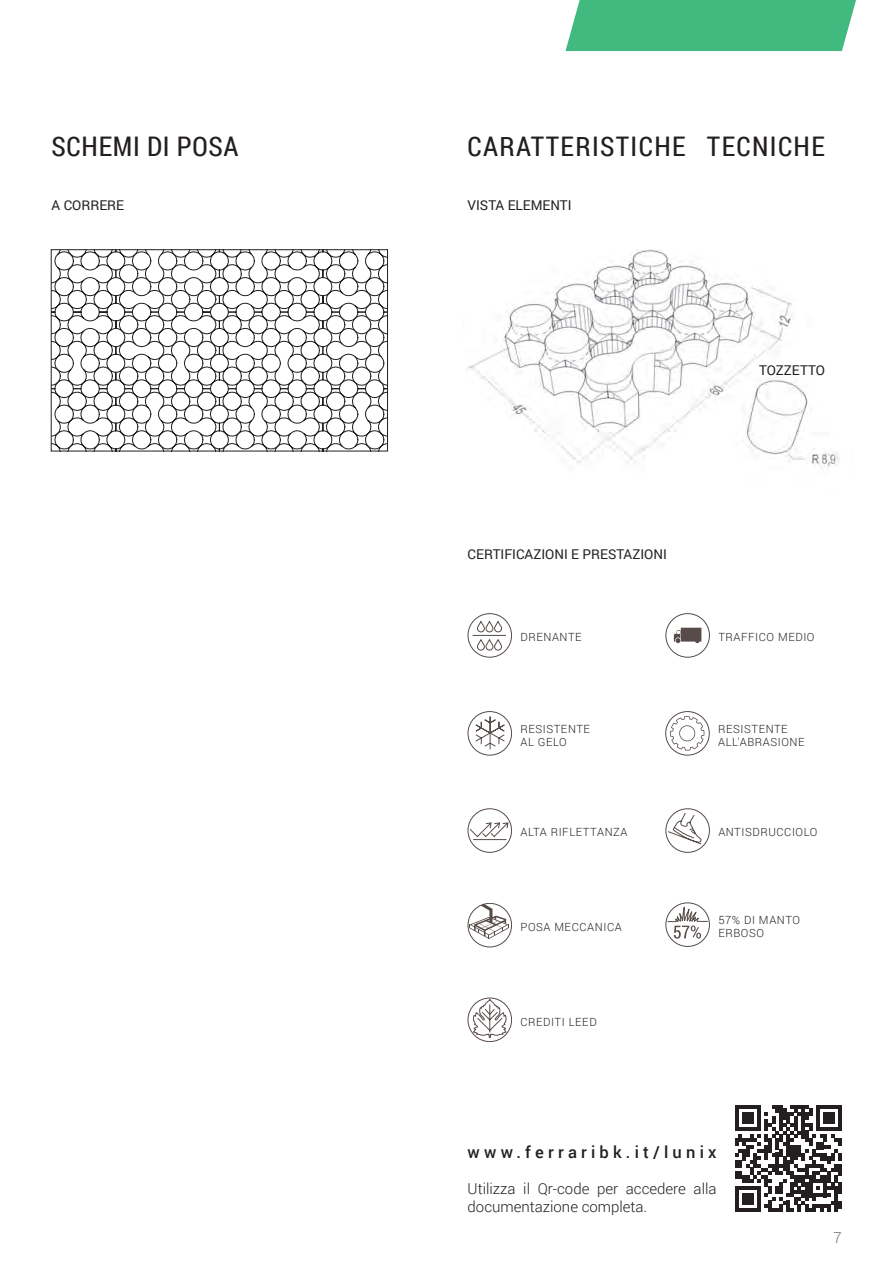
<style>
.page{position:relative;width:893px;height:1263px;background:#fff}
.page>*{position:absolute;margin:0;border:0;box-sizing:border-box;transform-origin:0 0}
.t1{font:27px "Roboto Condensed";letter-spacing:.05em;color:#231f20}
.t2{font:27px "Roboto Condensed";letter-spacing:.025em;color:#231f20}
.t3{font:500 16.5px "Roboto";letter-spacing:.255em;color:#231f20}
.t4{font:300 15px/18px "Roboto";color:#231f20}
.t5{font:300 15px "Roboto";color:#6c6d70}
.t6{font:13.5px "Roboto";color:#231f20}
.t7{font:300 11.25px/13.5px "Roboto";letter-spacing:.05em;color:#231f20}
</style>
<div class="page">
<img style="left:468px;top:249px;width:372px;height:220px">
<svg style="left:735px;top:1105px;width:107px;height:107px"></svg>
<svg style="left:53px;top:251px;width:333px;height:198px"></svg>
<div style="left:51px;top:249px;width:337px;height:202px;border:1px solid #231f20"></div>
<div style="left:565px;top:0;width:291px;height:51px;background:#41ba80"></div>
<div style="left:665px;top:711px;width:45px;height:44px;border:1px solid #574c49;border-radius:50%"></div>
<svg style="left:670px;top:716px;width:34px;height:34px"></svg>
<div style="left:468px;top:711px;width:44px;height:44px;border:1px solid #574c49;border-radius:50%"></div>
<svg style="left:475px;top:716px;width:30px;height:34px"></svg>
<svg style="left:468px;top:613px;width:44px;height:45px"></svg>
<div style="left:665px;top:613px;width:45px;height:45px;border:1px solid #574c49;border-radius:50%"></div>
<svg style="left:674px;top:628px;width:27px;height:15px"></svg>
<svg style="left:468px;top:808px;width:44px;height:45px"></svg>
<svg style="left:665px;top:808px;width:45px;height:45px"></svg>
<div style="left:468px;top:903px;width:44px;height:44px;border:1px solid #574c49;border-radius:50%"></div>
<svg style="left:469px;top:904px;width:40px;height:35px"></svg>
<div style="left:665px;top:902px;width:45px;height:45px;border:1px solid #574c49;border-radius:50%"></div>
<svg style="left:667px;top:907px;width:41px;height:32px"></svg>
<svg style="left:468px;top:998px;width:44px;height:44px"></svg>
<h1 class="t2" style="left:52px;top:128px;width:188px">SCHEMI DI POSA</h1>
<h1 class="t1" style="left:468px;top:128px;width:359px">CARATTERISTICHE TECNICHE</h1>
<p class="t6" style="left:52px;top:195px;width:74px">A CORRERE</p>
<p class="t6" style="left:468px;top:195px;width:106px">VISTA ELEMENTI</p>
<p class="t6" style="left:759px;top:360px;width:67px">TOZZETTO</p>
<p class="t6" style="left:468px;top:545px;width:201px">CERTIFICAZIONI E PRESTAZIONI</p>
<p class="t7" style="left:520px;top:630px;width:63px">DRENANTE</p>
<p class="t7" style="left:718px;top:630px;width:98px">TRAFFICO MEDIO</p>
<p class="t7" style="left:520px;top:721px;width:71px">RESISTENTE<br>AL GELO</p>
<p class="t7" style="left:718px;top:721px;width:88px">RESISTENTE<br>ALL'ABRASIONE</p>
<p class="t7" style="left:520px;top:825px;width:109px">ALTA RIFLETTANZA</p>
<p class="t7" style="left:718px;top:825px;width:101px">ANTISDRUCCIOLO</p>
<p class="t7" style="left:520px;top:920px;width:103px">POSA MECCANICA</p>
<p class="t7" style="left:718px;top:913px;width:83px">57% DI MANTO<br>ERBOSO</p>
<p class="t7" style="left:520px;top:1014px;width:78px">CREDITI LEED</p>
<h2 class="t3" style="left:468px;top:1140px;width:250px">www.ferraribk.it/lunix</h2>
<h3 class="t4" style="left:468px;top:1179px;width:250px">Utilizza il Qr-code per accedere alla documentazione completa.</h3>
<h3 class="t5" style="left:834px;top:1227px;width:10px">7</h3>
</div>
